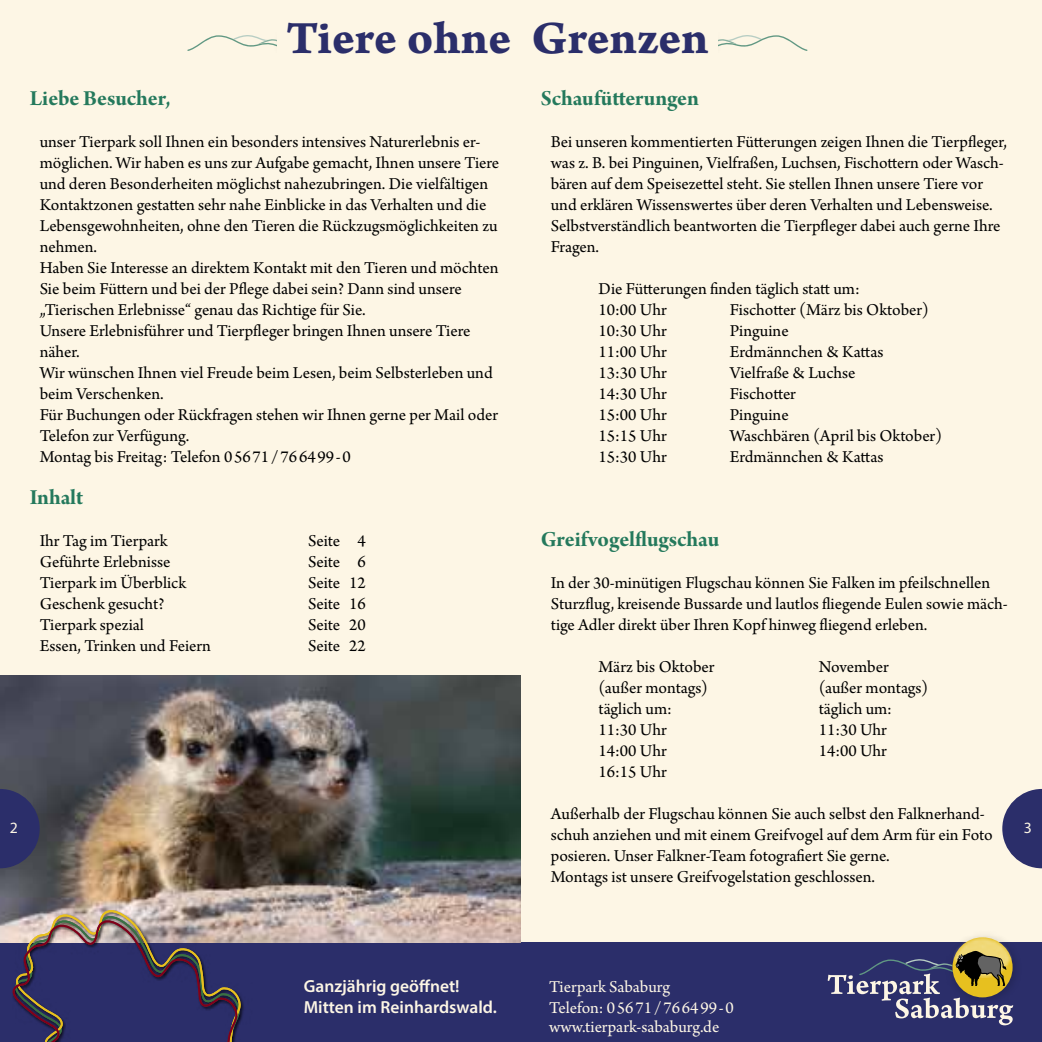
<style>
.page{position:relative;width:1042px;height:1042px;background:#fff}
.page>*{position:absolute;margin:0;border:0;box-sizing:border-box;transform-origin:0 0}
.t1{font:49px "Arno Pro Bold Caption";letter-spacing:-.005em;color:#2b2e6a}
.t2{font:22.75px "Arno Pro Bold Subhead";letter-spacing:-.005em;color:#24795c}
.t3{font:17.5px/21px "Arno Pro";color:#000}
.t4{font:17.5px/21px "Arno Pro";color:#fdf6e5}
.t5{font:600 17.5px/21px "Myriad Pro";color:#fdf6e5}
.t6{font:15.75px "Myriad Pro";color:#fdf6e5}
</style>
<div class="page">
<div style="left:0;top:0;width:1042px;height:943px;background:#fdf6e5"></div>
<div style="left:0;top:943px;width:1042px;height:99px;background:#2b2e6a"></div>
<img style="left:0;top:675px;width:521px;height:268px">
<svg style="left:1002px;top:789px;width:40px;height:79px"></svg>
<svg style="left:0;top:789px;width:40px;height:79px;background:#313464"></svg>
<img style="left:942px;top:936px;width:84px;height:70px">
<img style="left:954px;top:937px;width:57px;height:14px">
<svg style="left:827px;top:951px;width:186px;height:74px"></svg>
<svg style="left:7px;top:904px;width:269px;height:138px"></svg>
<svg style="left:187px;top:35px;width:83px;height:16px"></svg>
<img style="left:270px;top:39px;width:6px;height:7px">
<svg style="left:725px;top:35px;width:82px;height:16px"></svg>
<img style="left:718px;top:39px;width:7px;height:8px">
<h1 class="t1" style="left:286px;top:8px;width:424px">Tiere ohne Grenzen</h1>
<h2 class="t2" style="left:30px;top:85px;width:142px">Liebe Besucher,</h2>
<p class="t3" style="left:40px;top:132px;width:461px">unser Tierpark soll Ihnen ein besonders intensives Naturerlebnis er&shy;möglichen. Wir haben es uns zur Aufgabe gemacht, Ihnen unsere Tiere und deren Besonderheiten möglichst nahezubringen. Die vielfältigen Kontaktzonen gestatten sehr nahe Einblicke in das Verhalten und die Lebensgewohnheiten, ohne den Tieren die Rückzugsmöglichkeiten zu nehmen.<br>Haben Sie Interesse an direktem Kontakt mit den Tieren und möchten Sie beim Füttern und bei der Pflege dabei sein? Dann sind unsere „Tierischen Erlebnisse“ genau das Richtige für Sie.<br>Unsere Erlebnisführer und Tierpfleger bringen Ihnen unsere Tiere näher.<br>Wir wünschen Ihnen viel Freude beim Lesen, beim Selbsterleben und beim Verschenken.<br>Für Buchungen oder Rückfragen stehen wir Ihnen gerne per Mail oder Telefon zur Verfügung.<br>Montag bis Freitag: Telefon 05671/766499-0</p>
<h2 class="t2" style="left:30px;top:484px;width:55px">Inhalt</h2>
<p class="t3" style="left:40px;top:531px;width:129px">Ihr Tag im Tierpark</p>
<p class="t3" style="left:308px;top:531px;width:59px">Seite 4</p>
<p class="t3" style="left:40px;top:552px;width:132px">Geführte Erlebnisse</p>
<p class="t3" style="left:308px;top:552px;width:59px">Seite 6</p>
<p class="t3" style="left:40px;top:573px;width:148px">Tierpark im Überblick</p>
<p class="t3" style="left:308px;top:573px;width:59px">Seite 12</p>
<p class="t3" style="left:40px;top:594px;width:126px">Geschenk gesucht?</p>
<p class="t3" style="left:308px;top:594px;width:59px">Seite 16</p>
<p class="t3" style="left:40px;top:615px;width:106px">Tierpark spezial</p>
<p class="t3" style="left:308px;top:615px;width:59px">Seite 20</p>
<p class="t3" style="left:40px;top:636px;width:173px">Essen, Trinken und Feiern</p>
<p class="t3" style="left:308px;top:636px;width:59px">Seite 22</p>
<h2 class="t2" style="left:541px;top:85px;width:159px">Schaufütterungen</h2>
<p class="t3" style="left:551px;top:132px;width:458px">Bei unseren kommentierten Fütterungen zeigen Ihnen die Tierpfleger, was z. B. bei Pinguinen, Vielfraßen, Luchsen, Fischottern oder Wasch&shy;bären auf dem Speisezettel steht. Sie stellen Ihnen unsere Tiere vor und erklären Wissenswertes über deren Verhalten und Lebensweise.<br>Selbstverständlich beantworten die Tierpfleger dabei auch gerne Ihre Fragen.</p>
<p class="t3" style="left:598px;top:279px;width:263px">Die Fütterungen finden täglich statt um:<br>10:00 Uhr</p>
<p class="t3" style="left:730px;top:300px;width:201px">Fischotter (März bis Oktober)</p>
<p class="t3" style="left:598px;top:321px;width:70px">10:30 Uhr</p>
<p class="t3" style="left:730px;top:321px;width:60px">Pinguine</p>
<p class="t3" style="left:598px;top:342px;width:70px">11:00 Uhr</p>
<p class="t3" style="left:730px;top:342px;width:155px">Erdmännchen &amp; Kattas</p>
<p class="t3" style="left:598px;top:363px;width:70px">13:30 Uhr</p>
<p class="t3" style="left:730px;top:363px;width:127px">Vielfraße &amp; Luchse</p>
<p class="t3" style="left:598px;top:384px;width:70px">14:30 Uhr</p>
<p class="t3" style="left:730px;top:384px;width:68px">Fischotter</p>
<p class="t3" style="left:598px;top:405px;width:70px">15:00 Uhr</p>
<p class="t3" style="left:730px;top:405px;width:60px">Pinguine</p>
<p class="t3" style="left:598px;top:426px;width:70px">15:15 Uhr</p>
<p class="t3" style="left:730px;top:426px;width:214px">Waschbären (April bis Oktober)</p>
<p class="t3" style="left:598px;top:447px;width:70px">15:30 Uhr</p>
<p class="t3" style="left:730px;top:447px;width:155px">Erdmännchen &amp; Kattas</p>
<h2 class="t2" style="left:541px;top:526px;width:180px">Greifvogelflugschau</h2>
<p class="t3" style="left:551px;top:573px;width:459px">In der 30-minütigen Flugschau können Sie Falken im pfeilschnellen<br>Sturzflug, kreisende Bussarde und lautlos fliegende Eulen sowie mäch&shy;tige Adler direkt über Ihren Kopf hinweg fliegend erleben.</p>
<p class="t3" style="left:598px;top:657px;width:117px">März bis Oktober</p>
<p class="t3" style="left:819px;top:657px;width:71px">November</p>
<p class="t3" style="left:598px;top:678px;width:111px">(außer montags)</p>
<p class="t3" style="left:819px;top:678px;width:111px">(außer montags)</p>
<p class="t3" style="left:598px;top:699px;width:75px">täglich um:</p>
<p class="t3" style="left:819px;top:699px;width:75px">täglich um:</p>
<p class="t3" style="left:598px;top:720px;width:70px">11:30 Uhr</p>
<p class="t3" style="left:819px;top:720px;width:70px">11:30 Uhr</p>
<p class="t3" style="left:598px;top:741px;width:70px">14:00 Uhr</p>
<p class="t3" style="left:819px;top:741px;width:70px">14:00 Uhr</p>
<p class="t3" style="left:598px;top:762px;width:70px">16:15 Uhr</p>
<p class="t3" style="left:551px;top:804px;width:443px">Außerhalb der Flugschau können Sie auch selbst den Falknerhand&shy;schuh anziehen und mit einem Greifvogel auf dem Arm für ein Foto posieren. Unser Falkner-Team fotografiert Sie gerne.<br>Montags ist unsere Greifvogelstation geschlossen.</p>
<p class="t6" style="left:10px;top:818px;width:10px">2</p>
<p class="t6" style="left:1024px;top:818px;width:10px">3</p>
<p class="t5" style="left:304px;top:975px;width:195px">Ganzjährig geöffnet!<br>Mitten im Reinhardswald.</p>
<p class="t4" style="left:549px;top:977px;width:186px">Tierpark Sababurg<br>Telefon: 05671/766499-0</p>
<p class="t4" style="left:549px;top:1017px;width:172px">www.tierpark-sababurg.de</p>
</div>
